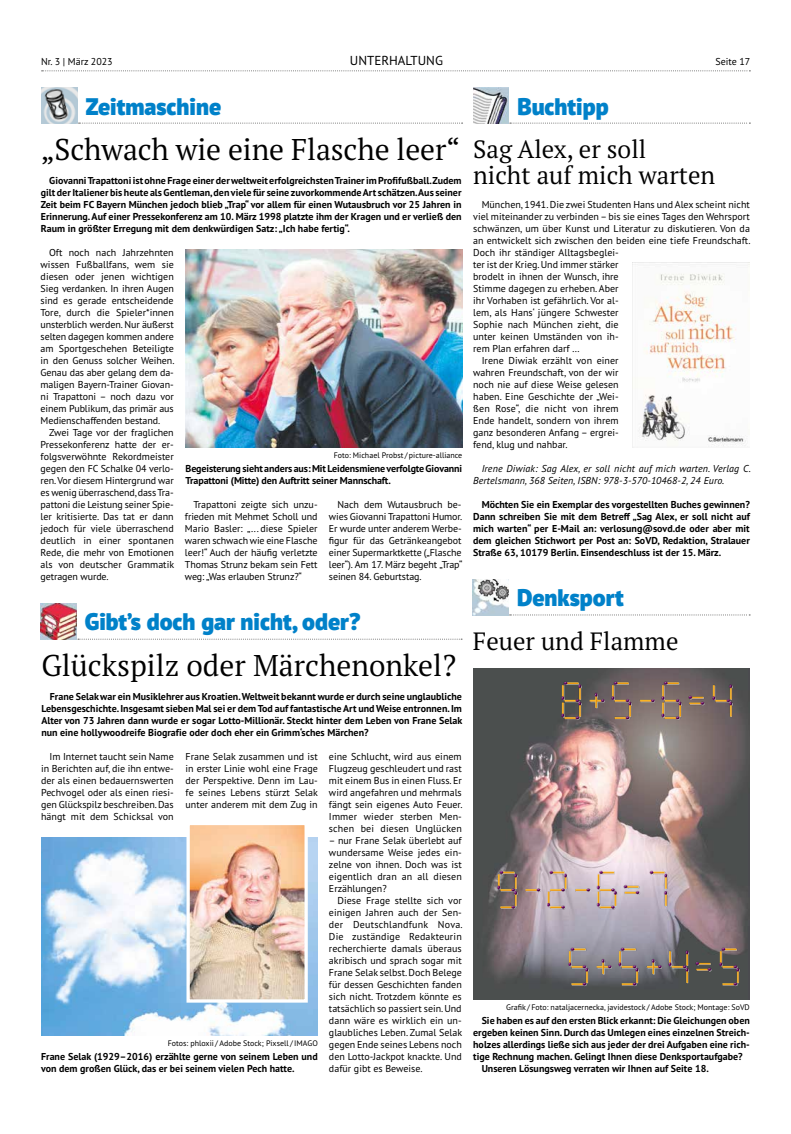
<style>
.page{position:relative;width:791px;height:1134px;background:#fff}
.page>*{position:absolute;margin:0;border:0;box-sizing:border-box;transform-origin:0 0}
.t1{font:30px "PT Serif Pro";color:#000}
.t2{font:25px/26px "PT Serif Pro";color:#000}
.t3{font:900 24px "PT Sans Pro";color:#0081c9}
.t4{font:13px "PT Sans Pro";color:#000}
.t5{font:10px/12px "PT Sans Pro";color:#000;text-align:justify}
.t6{font:700 10px/12px "PT Sans Pro";color:#000;text-align:justify}
.t7{font:italic 10px/12px "PT Sans Pro";letter-spacing:.01em;color:#000}
.t8{font:8px "PT Sans Pro";color:#000}
</style>
<div class="page">
<img style="left:473px;top:668px;width:277px;height:332px">
<img style="left:41px;top:604px;width:36px;height:36px">
<svg style="left:78px;top:639px;width:384px;height:1px"></svg>
<svg style="left:510px;top:123px;width:240px;height:1px"></svg>
<img style="left:473px;top:88px;width:36px;height:36px">
<img style="left:473px;top:579px;width:36px;height:36px">
<svg style="left:510px;top:614px;width:240px;height:1px"></svg>
<img style="left:41px;top:837px;width:277px;height:199px">
<svg style="left:79px;top:123px;width:384px;height:1px"></svg>
<img style="left:41px;top:88px;width:36px;height:36px">
<img style="left:186px;top:249px;width:276px;height:198px">
<img style="left:633px;top:262px;width:117px;height:186px">
<img style="left:190px;top:826px;width:114px;height:173px">
<div style="left:186px;top:822px;width:122px;height:181px;border:3px solid #fff"></div>
<img style="left:551px;top:674px;width:186px;height:51px">
<img style="left:486px;top:866px;width:186px;height:48px">
<img style="left:558px;top:935px;width:186px;height:57px">
<svg style="left:42px;top:70px;width:708px;height:1px"></svg>
<p class="t5" style="left:41px;top:55px;width:73px">Nr. 3 | März 2023</p>
<h3 class="t4" style="left:350px;top:52px;width:95px">UNTERHALTUNG</h3>
<p class="t5" style="left:715px;top:55px;width:36px">Seite 17</p>
<h3 class="t3" style="left:86px;top:90px;width:137px">Zeitmaschine</h3>
<h1 class="t1" style="left:41px;top:130px;width:421px">„Schwach wie eine Flasche leer“</h1>
<p class="t6" style="left:41px;top:174px;width:422px;text-indent:8px">Giovanni Trapattoni ist ohne Frage einer der weltweit erfolgreichsten Trainer im Profifußball. Zudem gilt der Italiener bis heute als Gentleman, den viele für seine zuvorkommende Art schätzen. Aus seiner Zeit beim FC Bayern München jedoch blieb „Trap“ vor allem für einen Wutausbruch vor 25 Jahren in Erinnerung. Auf einer Pressekonferenz am 10. März 1998 platzte ihm der Kragen und er verließ den Raum in größter Erregung mit dem denkwürdigen Satz: „Ich habe fertig“.</p>
<p class="t5" style="left:41px;top:246px;width:135px;text-indent:8px">Oft noch nach Jahrzehnten wissen Fußballfans, wem sie diesen oder jenen wichtigen Sieg verdanken. In ihren Augen sind es gerade entscheidende Tore, durch die Spieler*innen unsterblich werden. Nur äußerst selten dagegen kommen andere am Sportgeschehen Beteiligte in den Genuss solcher Weihen.<br>Genau das aber gelang dem da&shy;maligen Bayern-Trainer Giovan&shy;ni Trapattoni – noch dazu vor einem Publikum, das primär aus Medienschaffenden bestand.</p>
<p class="t5" style="left:41px;top:426px;width:135px;text-indent:9px">Zwei Tage vor der fraglichen Pressekonferenz hatte der er&shy;folgsverwöhnte Rekordmeister gegen den FC Schalke 04 verlo&shy;ren. Vor diesem Hintergrund war es wenig überraschend, dass Tra&shy;pattoni die Leistung seiner Spie&shy;ler kritisierte. Das tat er dann jedoch für viele überraschend deutlich in einer spontanen Rede, die mehr von Emotionen als von deutscher Grammatik getragen wurde.</p>
<p class="t8" style="left:334px;top:450px;width:130px">Foto: Michael Probst / picture-alliance</p>
<p class="t6" style="left:186px;top:462px;width:278px">Begeisterung sieht anders aus: Mit Leidensmiene verfolgte Giovanni<br>Trapattoni (Mitte) den Auftritt seiner Mannschaft.</p>
<p class="t5" style="left:185px;top:498px;width:134px;text-indent:8px">Trapattoni zeigte sich unzu&shy;frieden mit Mehmet Scholl und Mario Basler: „... diese Spieler waren schwach wie eine Flasche leer!“ Auch der häufig verletzte Thomas Strunz bekam sein Fett weg: „Was erlauben Strunz?“</p>
<p class="t5" style="left:329px;top:498px;width:135px;text-indent:8px">Nach dem Wutausbruch be&shy;wies Giovanni Trapattoni Humor.<br>Er wurde unter anderem Werbe&shy;figur für das Getränkeangebot einer Supermarktkette („Flasche leer“). Am 17. März begeht „Trap“ seinen 84. Geburtstag.</p>
<h3 class="t3" style="left:85px;top:606px;width:277px">Gibt’s doch gar nicht, oder?</h3>
<h1 class="t1" style="left:41px;top:646px;width:416px">Glückspilz oder Märchenonkel?</h1>
<p class="t6" style="left:41px;top:690px;width:422px;text-indent:8px">Frane Selak war ein Musiklehrer aus Kroatien. Weltweit bekannt wurde er durch seine unglaubliche Lebensgeschichte. Insgesamt sieben Mal sei er dem Tod auf fantastische Art und Weise entronnen. Im Alter von 73 Jahren dann wurde er sogar Lotto-Millionär. Steckt hinter dem Leben von Frane Selak nun eine hollywoodreife Biografie oder doch eher ein Grimm‘sches Märchen?</p>
<p class="t5" style="left:185px;top:750px;width:134px">Frane Selak zusammen und ist in erster Linie wohl eine Frage der Perspektive. Denn im Lau&shy;fe seines Lebens stürzt Selak unter anderem mit dem Zug in</p>
<p class="t5" style="left:329px;top:750px;width:135px">eine Schlucht, wird aus einem Flugzeug geschleudert und rast mit einem Bus in einen Fluss. Er wird angefahren und mehrmals fängt sein eigenes Auto Feuer.<br>Immer wieder sterben Men&shy;schen bei diesen Unglücken</p>
<p class="t5" style="left:329px;top:834px;width:134px">– nur Frane Selak überlebt auf wundersame Weise jedes ein&shy;zelne von ihnen. Doch was ist eigentlich dran an all diesen Erzählungen?</p>
<p class="t5" style="left:329px;top:894px;width:135px;text-indent:8px">Diese Frage stellte sich vor einigen Jahren auch der Sen&shy;der Deutschlandfunk Nova.<br>Die zuständige Redakteurin recherchierte damals überaus akribisch und sprach sogar mit Frane Selak selbst. Doch Belege für dessen Geschichten fanden sich nicht. Trotzdem könnte es tatsächlich so passiert sein. Und dann wäre es wirklich ein un&shy;glaubliches Leben. Zumal Selak gegen Ende seines Lebens noch den Lotto-Jackpot knackte. Und dafür gibt es Beweise.</p>
<p class="t5" style="left:41px;top:750px;width:134px;text-indent:8px">Im Internet taucht sein Name in Berichten auf, die ihn entwe&shy;der als einen bedauernswerten Pechvogel oder als einen riesi&shy;gen Glückspilz beschreiben. Das hängt mit dem Schicksal von</p>
<p class="t8" style="left:168px;top:1038px;width:151px">Fotos: phloxii / Adobe Stock; Pixsell / IMAGO</p>
<p class="t6" style="left:41px;top:1050px;width:278px">Frane Selak (1929–2016) erzählte gerne von seinem Leben und von dem großen Glück, das er bei seinem vielen Pech hatte.</p>
<h3 class="t3" style="left:517px;top:91px;width:93px">Buchtipp</h3>
<h2 class="t2" style="left:473px;top:136px;width:244px">Sag Alex, er soll<br>nicht auf mich warten</h2>
<p class="t5" style="left:482px;top:198px;width:270px">München, 1941. Die zwei Studenten Hans und Alex scheint nicht</p>
<p class="t5" style="left:473px;top:210px;width:278px">viel miteinander zu verbinden – bis sie eines Tages den Wehrsport</p>
<p class="t5" style="left:473px;top:222px;width:278px">schwänzen, um über Kunst und Literatur zu diskutieren. Von da</p>
<p class="t5" style="left:473px;top:234px;width:279px">an entwickelt sich zwischen den beiden eine tiefe Freundschaft.</p>
<p class="t5" style="left:473px;top:246px;width:147px">Doch ihr ständiger Alltagsbeglei-</p>
<p class="t5" style="left:473px;top:258px;width:147px">ter ist der Krieg. Und immer stärker</p>
<p class="t5" style="left:473px;top:270px;width:147px">brodelt in ihnen der Wunsch, ihre</p>
<p class="t5" style="left:473px;top:282px;width:147px">Stimme dagegen zu erheben. Aber</p>
<p class="t5" style="left:473px;top:294px;width:147px">ihr Vorhaben ist gefährlich. Vor al-</p>
<p class="t5" style="left:473px;top:306px;width:147px">lem, als Hans‘ jüngere Schwester</p>
<p class="t5" style="left:473px;top:318px;width:147px">Sophie nach München zieht, die</p>
<p class="t5" style="left:473px;top:330px;width:147px">unter keinen Umständen von ih-</p>
<p class="t5" style="left:473px;top:342px;width:108px">rem Plan erfahren darf …</p>
<p class="t5" style="left:482px;top:354px;width:139px">Irene Diwiak erzählt von einer</p>
<p class="t5" style="left:473px;top:366px;width:147px">wahren Freundschaft, von der wir</p>
<p class="t5" style="left:473px;top:378px;width:147px">noch nie auf diese Weise gelesen</p>
<p class="t5" style="left:473px;top:390px;width:147px">haben. Eine Geschichte der „Wei-</p>
<p class="t5" style="left:473px;top:402px;width:147px">ßen Rose“, die nicht von ihrem</p>
<p class="t5" style="left:473px;top:414px;width:147px">Ende handelt, sondern von ihrem</p>
<p class="t5" style="left:473px;top:426px;width:147px">ganz besonderen Anfang – ergrei-</p>
<p class="t5" style="left:473px;top:438px;width:96px">fend, klug und nahbar.</p>
<p class="t7" style="left:473px;top:462px;width:279px;text-indent:8px">Irene Diwiak: Sag Alex, er soll nicht auf mich warten. Verlag C.<br>Bertelsmann, 368 Seiten, ISBN: 978-3-570-10468-2, 24 Euro.</p>
<p class="t6" style="left:473px;top:498px;width:278px;text-indent:8px">Möchten Sie ein Exemplar des vorgestellten Buches gewinnen?<br>Dann schreiben Sie mit dem Betreff „Sag Alex, er soll nicht auf mich warten“ per E-Mail an: verlosung@sovd.de oder aber mit dem gleichen Stichwort per Post an: SoVD, Redaktion, Stralauer Straße 63, 10179 Berlin. Einsendeschluss ist der 15. März.</p>
<h3 class="t3" style="left:517px;top:582px;width:108px">Denksport</h3>
<h2 class="t2" style="left:473px;top:627px;width:207px">Feuer und Flamme</h2>
<p class="t8" style="left:506px;top:1002px;width:245px">Grafik / Foto: nataljacernecka, javidestock / Adobe Stock; Montage: SoVD</p>
<p class="t6" style="left:482px;top:1014px;width:270px">Sie haben es auf den ersten Blick erkannt: Die Gleichungen oben</p>
<p class="t6" style="left:473px;top:1026px;width:278px">ergeben keinen Sinn. Durch das Umlegen eines einzelnen Streich-</p>
<p class="t6" style="left:473px;top:1038px;width:278px">holzes allerdings ließe sich aus jeder der drei Aufgaben eine rich-</p>
<p class="t6" style="left:473px;top:1050px;width:271px">tige Rechnung machen. Gelingt Ihnen diese Denksportaufgabe?</p>
<p class="t6" style="left:482px;top:1062px;width:229px">Unseren Lösungsweg verraten wir Ihnen auf Seite 18.</p>
</div>
